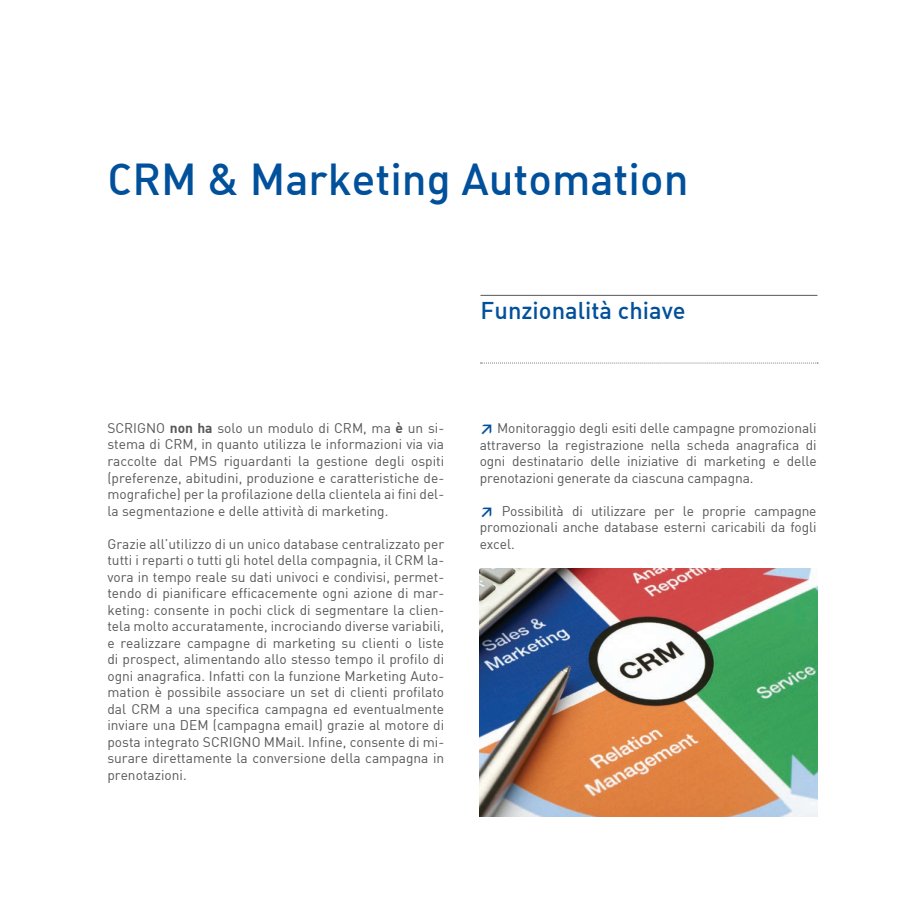
<style>
.page{position:relative;width:924px;height:924px;background:#fff}
.page>*{position:absolute;margin:0;border:0;box-sizing:border-box;transform-origin:0 0}
.t1{font:43.75px "DIN Medium Alternate";color:#01509b}
.t2{font:23.75px "DIN Medium Alternate";color:#01509b}
.t3{font:13.75px/16.5px "DIN";letter-spacing:-.005em;color:#57585a;text-align:justify}
.s1{font-family:"DIN Bold"}
.s2{font-family:"DIN Bold";color:#01509b}
</style>
<div class="page">
<img style="left:479px;top:568px;width:338px;height:248px">
<hr style="left:480px;top:295px;width:337px;height:1px;background:#57585a">
<svg style="left:480px;top:362px;width:337px;height:1px"></svg>
<div style="left:455px;top:2px;width:14px;height:14px;border:2px solid #fff;border-radius:50%"></div>
<div style="left:455px;top:907px;width:14px;height:14px;border:2px solid #fff;border-radius:50%"></div>
<h1 class="t1" style="left:107px;top:151px;width:582px">CRM &amp; Marketing Automation</h1>
<h2 class="t2" style="left:480px;top:295px;width:206px">Funzionalità chiave</h2>
<p class="t3" style="left:107px;top:419px;width:338px">SCRIGNO <span class="s1">non ha</span> solo un modulo di CRM, ma <span class="s1">è</span> un si&shy;stema di CRM, in quanto utilizza le informazioni via via raccolte dal PMS riguardanti la gestione degli ospiti (preferenze, abitudini, produzione e caratteristiche de&shy;mografiche) per la profilazione della clientela ai fini del&shy;la segmentazione e delle attività di marketing.</p>
<p class="t3" style="left:107px;top:535px;width:338px">Grazie all’utilizzo di un unico database centralizzato per tutti i reparti o tutti gli hotel della compagnia, il CRM la&shy;vora in tempo reale su dati univoci e condivisi, permet&shy;tendo di pianificare efficacemente ogni azione di mar&shy;keting: consente in pochi click di segmentare la clien&shy;tela molto accuratamente, incrociando diverse variabili, e realizzare campagne di marketing su clienti o liste di prospect, alimentando allo stesso tempo il profilo di ogni anagrafica. Infatti con la funzione Marketing Auto&shy;mation è possibile associare un set di clienti profilato dal CRM a una specifica campagna ed eventualmente inviare una DEM (campagna email) grazie al motore di posta integrato SCRIGNO MMail. Infine, consente di mi&shy;surare direttamente la conversione della campagna in prenotazioni.</p>
<p class="t3" style="left:479px;top:419px;width:338px"><span class="s2">≥</span> Monitoraggio degli esiti delle campagne promozionali attraverso la registrazione nella scheda anagrafica di ogni destinatario delle iniziative di marketing e delle prenotazioni generate da ciascuna campagna.</p>
<p class="t3" style="left:479px;top:502px;width:338px"><span class="s2">≥</span> Possibilità di utilizzare per le proprie campagne promozionali anche database esterni caricabili da fogli excel.</p>
</div>
